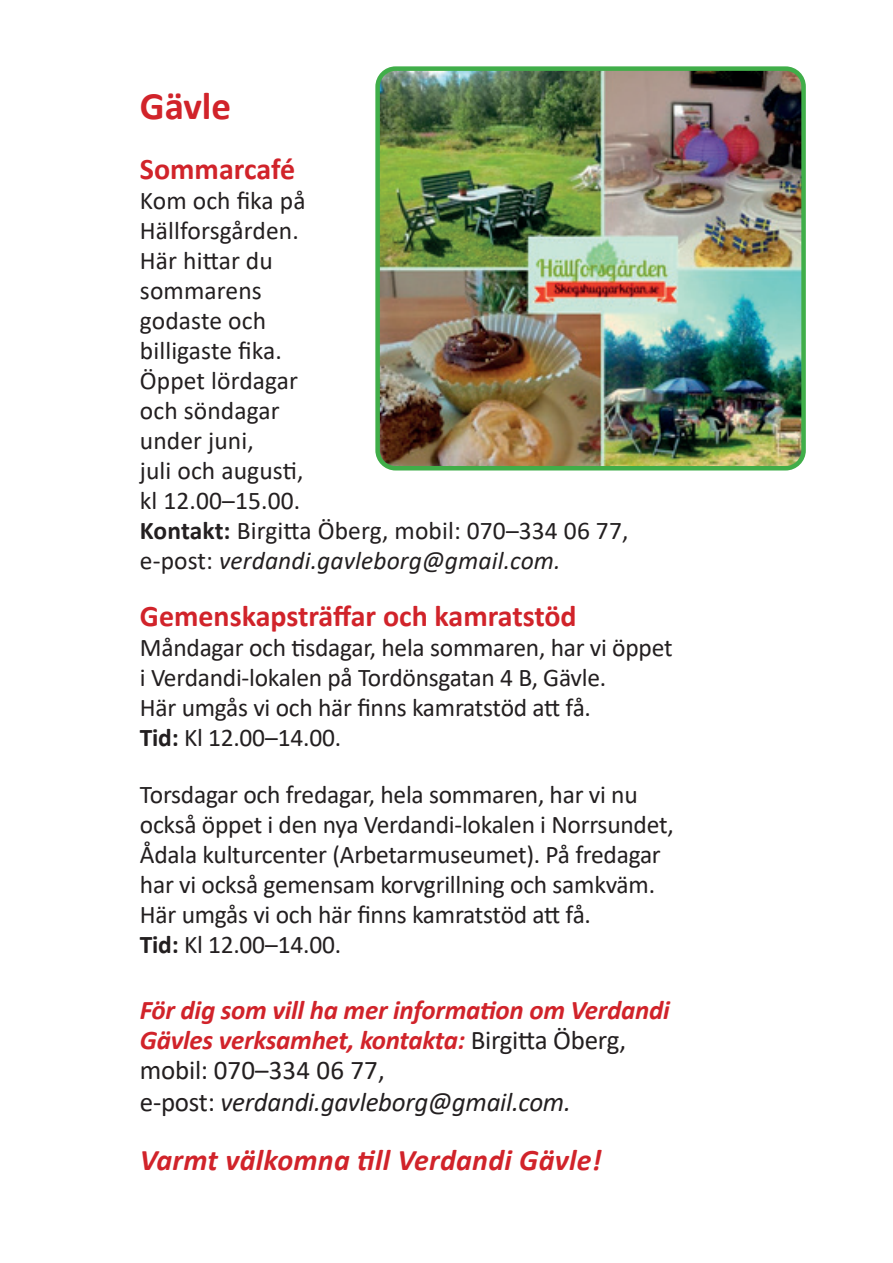
<style>
.page{position:relative;width:893px;height:1263px;background:#fff}
.page>*{position:absolute;margin:0;border:0;box-sizing:border-box;transform-origin:0 0}
.t1{font:700 39px "Calibri";color:#d1232a}
.t2{font:700 30px "Calibri";color:#d1232a}
.t3{font:italic 700 30px "Calibri";letter-spacing:.01em;color:#d1232a}
.t4{font:italic 700 27px/30.8px "Calibri";letter-spacing:-.01em;color:#d1232a}
.t5{font:25.5px/30px "Calibri";letter-spacing:-.01em;color:#231f20}
.s1{font-weight:700}
.s2{font-style:italic}
.s3{font-weight:400;font-style:normal;color:#231f20}
.s4{font-weight:400;color:#231f20}
</style>
<div class="page">
<img style="left:380px;top:71px;width:421px;height:394px">
<div style="left:375px;top:66px;width:431px;height:404px;border:4px solid #40ae49;border-radius:18px"></div>
<h1 class="t1" style="left:140px;top:78px;width:93px">Gävle</h1>
<p class="t2" style="left:140px;top:147px;width:157px">Sommarcafé</p>
<p class="t5" style="left:140px;top:184px;width:490px">Kom och fika på<br>Hällforsgården.<br>Här hittar du<br>sommarens<br>godaste och<br>billigaste fika.<br>Öppet lördagar<br>och söndagar<br>under juni,<br>juli och augusti,<br>kl 12.00–15.00.<br><span class="s1">Kontakt:</span> Birgitta Öberg, mobil: 070–334 06 77, e-post: <span class="s2">verdandi.gavleborg@gmail.com.</span></p>
<p class="t2" style="left:140px;top:594px;width:438px">Gemenskapsträffar och kamratstöd</p>
<p class="t5" style="left:140px;top:631px;width:534px">Måndagar och tisdagar, hela sommaren, har vi öppet i Verdandi-lokalen på Tordönsgatan 4 B, Gävle.<br>Här umgås vi och här finns kamratstöd att få.<br><span class="s1">Tid:</span> Kl 12.00–14.00.</p>
<p class="t5" style="left:140px;top:778px;width:535px">Torsdagar och fredagar, hela sommaren, har vi nu också öppet i den nya Verdandi-lokalen i Norrsundet, Ådala kulturcenter (Arbetarmuseumet). På fredagar har vi också gemensam korvgrillning och samkväm.<br>Här umgås vi och här finns kamratstöd att få.<br><span class="s1">Tid:</span> Kl 12.00–14.00.</p>
<p class="t4" style="left:140px;top:993px;width:531px">För dig som vill ha mer information om Verdandi Gävles verksamhet, kontakta: <span class="s3">Birgitta Öberg, mobil: 070–334 06 77,<br>e-post:</span> <span class="s4">verdandi.gavleborg@gmail.com.</span></p>
<p class="t3" style="left:140px;top:1139px;width:463px">Varmt välkomna till Verdandi Gävle!</p>
</div>
